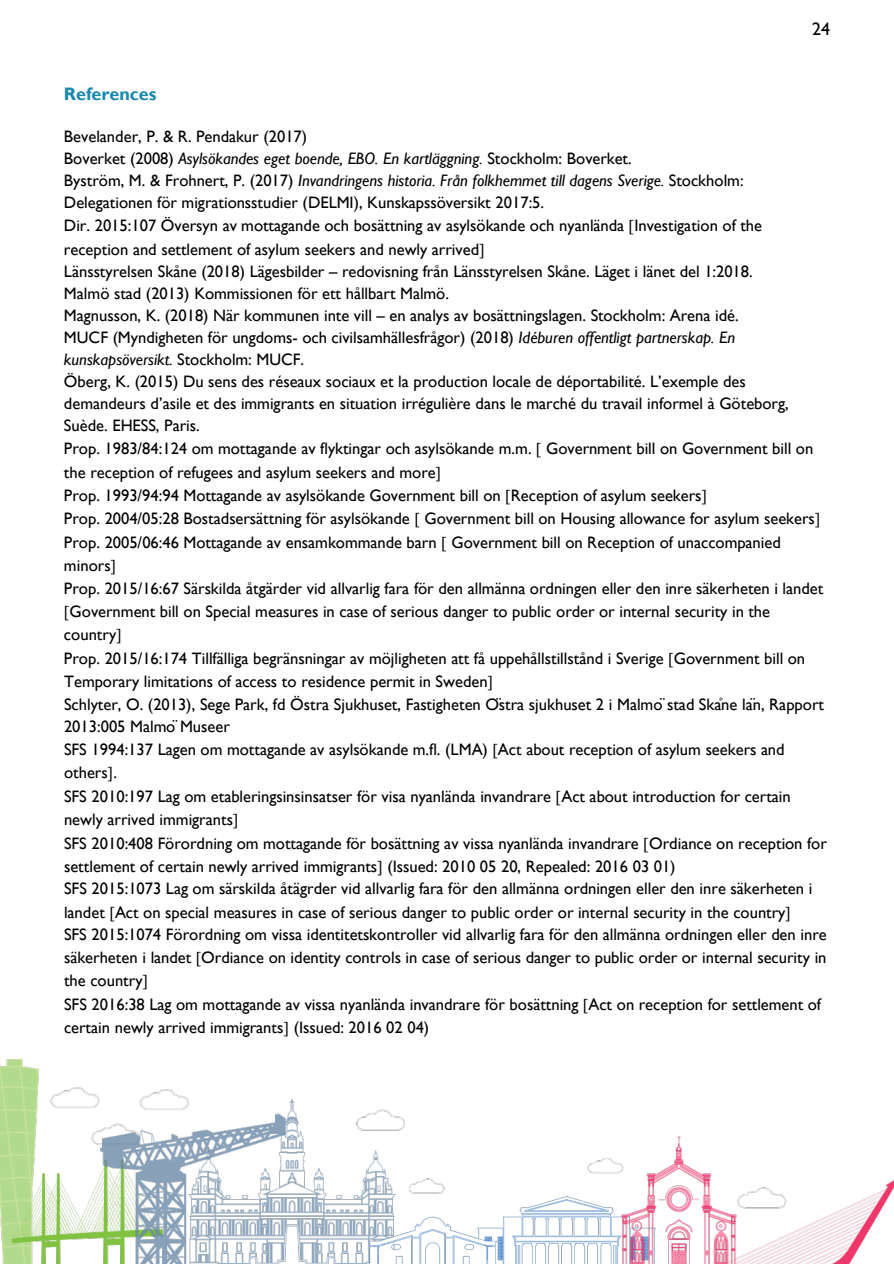
<style>
.page{position:relative;width:894px;height:1264px;background:#fff}
.page>*{position:absolute;margin:0;border:0;box-sizing:border-box;transform-origin:0 0}
.t1{font:700 18px "Gill Sans";color:#1889ad}
.t2{font:18px "Gill Sans";color:#000}
.t3{font:16.5px/23.4px "Gill Sans";color:#000}
.t4{font:italic 16.5px "Gill Sans";color:#000}
.s1{font-style:normal}
.s2{font-style:italic}
.s3{font-family:"Arial"}
</style>
<div class="page">
<img style="left:0;top:1059px;width:100px;height:204px">
<img style="left:100px;top:1089px;width:304px;height:174px">
<img style="left:368px;top:1158px;width:250px;height:105px">
<img style="left:618px;top:1136px;width:275px;height:127px">
<p class="t2" style="left:811px;top:19px;width:19px">24</p>
<p class="t1" style="left:64px;top:83px;width:94px">References</p>
<p class="t3" style="left:64px;top:125px;width:244px">Bevelander, P. &amp; R. Pendakur (2017)</p>
<p class="t4" style="left:64px;top:148px;width:569px"><span class="s1">Boverket (2008)</span> Asylsökandes eget boende, EBO. En kartläggning. <span class="s1">Stockholm: Boverket.</span></p>
<p class="t3" style="left:64px;top:169px;width:681px;line-height:21.9px">Byström, M. &amp; Frohnert, P. (2017) <span class="s2">Invandringens historia. Från folkhemmet till dagens Sverige.</span> Stockholm:<br>Delegationen för migrationsstudier (DELMI), Kunskapssöversikt 2017:5.</p>
<p class="t3" style="left:64px;top:214px;width:699px">Dir. 2015:107 Översyn av mottagande och bosättning av asylsökande och nyanlända Investigation of the reception and settlement of asylum seekers and newly arrived</p>
<p class="t3" style="left:64px;top:260px;width:690px">Länsstyrelsen Skåne (2018) Lägesbilder – redovisning från Länsstyrelsen Skåne. Läget i länet del 1:2018.</p>
<p class="t3" style="left:64px;top:281px;width:386px">Malmö stad (2013) Kommissionen för ett hållbart Malmö.</p>
<p class="t3" style="left:64px;top:303px;width:676px">Magnusson, K. (2018) När kommunen inte vill – en analys av bosättningslagen. Stockholm: Arena idé.</p>
<p class="t3" style="left:64px;top:326px;width:672px;line-height:21.9px">MUCF (Myndigheten för ungdoms- och civilsamhällesfrågor) (2018) <span class="s2">Idéburen offentligt partnerskap. En kunskapsöversikt.</span> Stockholm: MUCF.</p>
<p class="t3" style="left:64px;top:370px;width:726px;line-height:22px">Öberg, K. (2015) Du sens des réseaux sociaux et la production locale de déportabilité. L’exemple des demandeurs d’asile et des immigrants en situation irrégulière dans le marché du travail informel à Göteborg,<br>Suède. EHESS, Paris.</p>
<p class="t3" style="left:64px;top:437px;width:750px">Prop. 1983/84:124 om mottagande av flyktingar och asylsökande m.m. Government bill on Government bill on the reception of refugees and asylum seekers and more</p>
<p class="t3" style="left:64px;top:484px;width:639px">Prop. 1993/94:94 Mottagande av asylsökande Government bill on Reception of asylum seekers</p>
<p class="t3" style="left:64px;top:507px;width:752px">Prop. 2004/05:28 Bostadsersättning för asylsökande Government bill on Housing allowance for asylum seekers</p>
<p class="t3" style="left:64px;top:530px;width:718px">Prop. 2005/06:46 Mottagande av ensamkommande barn Government bill on Reception of unaccompanied minors</p>
<p class="t3" style="left:64px;top:576px;width:760px">Prop. 2015/16:67 Särskilda åtgärder vid allvarlig fara för den allmänna ordningen eller den inre säkerheten i landet</p>
<p class="t3" style="left:70px;top:599px;width:702px">Government bill on Special measures in case of serious danger to public order or internal security in the</p>
<p class="t3" style="left:64px;top:623px;width:54px">country</p>
<p class="t3" style="left:64px;top:646px;width:742px">Prop. 2015/16:174 Tillfälliga begränsningar av möjligheten att få uppehållstillstånd i Sverige Government bill on<br>Temporary limitations of access to residence permit in Sweden</p>
<p class="t3" style="left:64px;top:693px;width:761px;line-height:22.2px">Schlyter, O. (2013), Sege Park, fd Östra Sjukhuset, Fastigheten O<span class="s3">̈</span>stra sjukhuset 2 i Malmo<span class="s3">̈</span>stad Ska<span class="s3">̊</span>ne la<span class="s3">̈</span>n, Rapport<br>2013:005 Malmo<span class="s3">̈</span>Museer</p>
<p class="t3" style="left:64px;top:737px;width:722px">SFS 1994:137 Lagen om mottagande av asylsökande m.fl. (LMA) Act about reception of asylum seekers and others .</p>
<p class="t3" style="left:64px;top:784px;width:728px">SFS 2010:197 Lag om etableringsinsinsatser för visa nyanlända invandrare Act about introduction for certain newly arrived immigrants</p>
<p class="t3" style="left:64px;top:831px;width:764px">SFS 2010:408 Förordning om mottagande för bosättning av vissa nyanlända invandrare Ordiance on reception for settlement of certain newly arrived immigrants (Issued: 2010 05 20, Repealed: 2016 03 01)</p>
<p class="t3" style="left:64px;top:877px;width:749px">SFS 2015:1073 Lag om särskilda åtägrder vid allvarlig fara för den allmänna ordningen eller den inre säkerheten i landet Act on special measures in case of serious danger to public order or internal security in the country</p>
<p class="t3" style="left:64px;top:922px;width:764px;text-align:justify">SFS 2015:1074 Förordning om vissa identitetskontroller vid allvarlig fara för den allmänna ordningen eller den inre säkerheten i landet Ordiance on identity controls in case of serious danger to public order or internal security in the country</p>
<p class="t3" style="left:64px;top:992px;width:758px">SFS 2016:38 Lag om mottagande av vissa nyanlända invandrare för bosättning Act on reception for settlement of certain newly arrived immigrants (Issued: 2016 02 04)</p>
</div>
